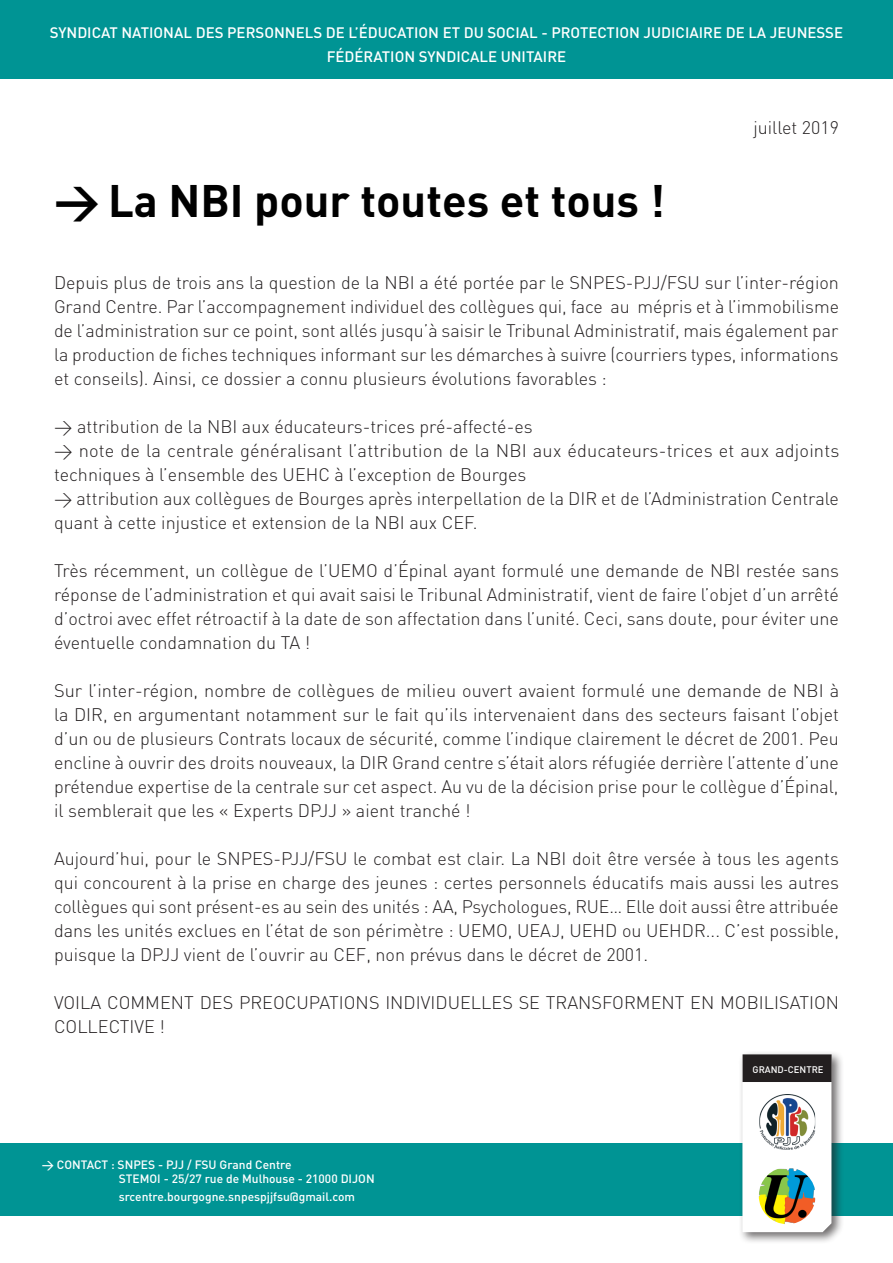
<style>
.page{position:relative;width:893px;height:1263px;background:#fff}
.page>*{position:absolute;margin:0;border:0;box-sizing:border-box;transform-origin:0 0}
.t1{font:700 45px "DIN";color:#000}
.t2{font:300 18px/24px "DIN";color:#231f20;text-align:justify}
.t3{font:500 15px "DIN";color:#fff}
.t4{font:500 12px "DIN";color:#fff}
.t5{font:500 9.45px "DIN";color:#fff}
</style>
<div class="page">
<div style="left:0;top:0;width:893px;height:79px;background:#009494"></div>
<div style="left:0;top:1143px;width:893px;height:73px;background:#009494"></div>
<div style="left:738px;top:1050px;width:106px;height:194px;background:#231f20;opacity:.65"></div>
<svg style="left:742px;top:1054px;width:89px;height:178px"></svg>
<img style="left:759px;top:1094px;width:56px;height:56px">
<img style="left:759px;top:1167px;width:57px;height:57px;border-radius:28px">
<div style="left:743px;top:1055px;width:88px;height:26px;background:#231f20"></div>
<div style="left:743px;top:1054px;width:89px;height:28px;border:2px solid #231f20"></div>
<p class="t3" style="left:50px;top:23px;width:795px">SYNDICAT NATIONAL DES PERSONNELS DE L’ÉDUCATION ET DU SOCIAL - PROTECTION JUDICIAIRE DE LA JEUNESSE</p>
<p class="t3" style="left:327px;top:47px;width:241px">FÉDÉRATION SYNDICALE UNITAIRE</p>
<p class="t1" style="left:54px;top:171px;width:613px">&gt; La NBI pour toutes et tous !</p>
<p class="t2" style="left:753px;top:115px;width:87px">juillet 2019</p>
<p class="t2" style="left:54px;top:270px;width:786px">Depuis plus de trois ans la question de la NBI a été portée par le SNPES-PJJ/FSU sur l’inter-région Grand Centre. Par l’accompagnement individuel des collègues qui, face au mépris et à l’immobilisme de l’administration sur ce point, sont allés jusqu’à saisir le Tribunal Administratif, mais également par la production de fiches techniques informant sur les démarches à suivre (courriers types, informations et conseils). Ainsi, ce dossier a connu plusieurs évolutions favorables :</p>
<p class="t2" style="left:54px;top:414px;width:480px">&gt; attribution de la NBI aux éducateurs-trices pré-affecté-es</p>
<p class="t2" style="left:54px;top:438px;width:787px">&gt; note de la centrale généralisant l’attribution de la NBI aux éducateurs-trices et aux adjoints techniques à l’ensemble des UEHC à l’exception de Bourges</p>
<p class="t2" style="left:54px;top:486px;width:786px">&gt; attribution aux collègues de Bourges après interpellation de la DIR et de l’Administration Centrale quant à cette injustice et extension de la NBI aux CEF.</p>
<p class="t2" style="left:54px;top:558px;width:787px">Très récemment, un collègue de l’UEMO d’Épinal ayant formulé une demande de NBI restée sans réponse de l’administration et qui avait saisi le Tribunal Administratif, vient de faire l’objet d’un arrêté d’octroi avec effet rétroactif à la date de son affectation dans l’unité. Ceci, sans doute, pour éviter une éventuelle condamnation du TA !</p>
<p class="t2" style="left:54px;top:678px;width:787px">Sur l’inter-région, nombre de collègues de milieu ouvert avaient formulé une demande de NBI à la DIR, en argumentant notamment sur le fait qu’ils intervenaient dans des secteurs faisant l’objet d’un ou de plusieurs Contrats locaux de sécurité, comme l’indique clairement le décret de 2001. Peu encline à ouvrir des droits nouveaux, la DIR Grand centre s’était alors réfugiée derrière l’attente d’une prétendue expertise de la centrale sur cet aspect. Au vu de la décision prise pour le collègue d’Épinal, il semblerait que les « Experts DPJJ » aient tranché !</p>
<p class="t2" style="left:54px;top:846px;width:786px">Aujourd’hui, pour le SNPES-PJJ/FSU le combat est clair. La NBI doit être versée à tous les agents qui concourent à la prise en charge des jeunes : certes personnels éducatifs mais aussi les autres collègues qui sont présent-es au sein des unités : AA, Psychologues, RUE… Elle doit aussi être attribuée dans les unités exclues en l’état de son périmètre : UEMO, UEAJ, UEHD ou UEHDR... C’est possible, puisque la DPJJ vient de l’ouvrir au CEF, non prévus dans le décret de 2001.</p>
<p class="t2" style="left:54px;top:990px;width:787px">VOILA COMMENT DES PREOCUPATIONS INDIVIDUELLES SE TRANSFORMENT EN MOBILISATION<br>COLLECTIVE !</p>
<p class="t5" style="left:753px;top:1063px;width:73px">GRAND-CENTRE</p>
<p class="t4" style="left:42px;top:1156px;width:251px">&gt; CONTACT : SNPES - PJJ / FSU Grand Centre</p>
<p class="t4" style="left:119px;top:1171px;width:257px">STEMOI - 25/27 rue de Mulhouse - 21000 DIJON</p>
<p class="t4" style="left:119px;top:1189px;width:238px">srcentre.bourgogne.snpespjjfsu@gmail.com</p>
</div>
